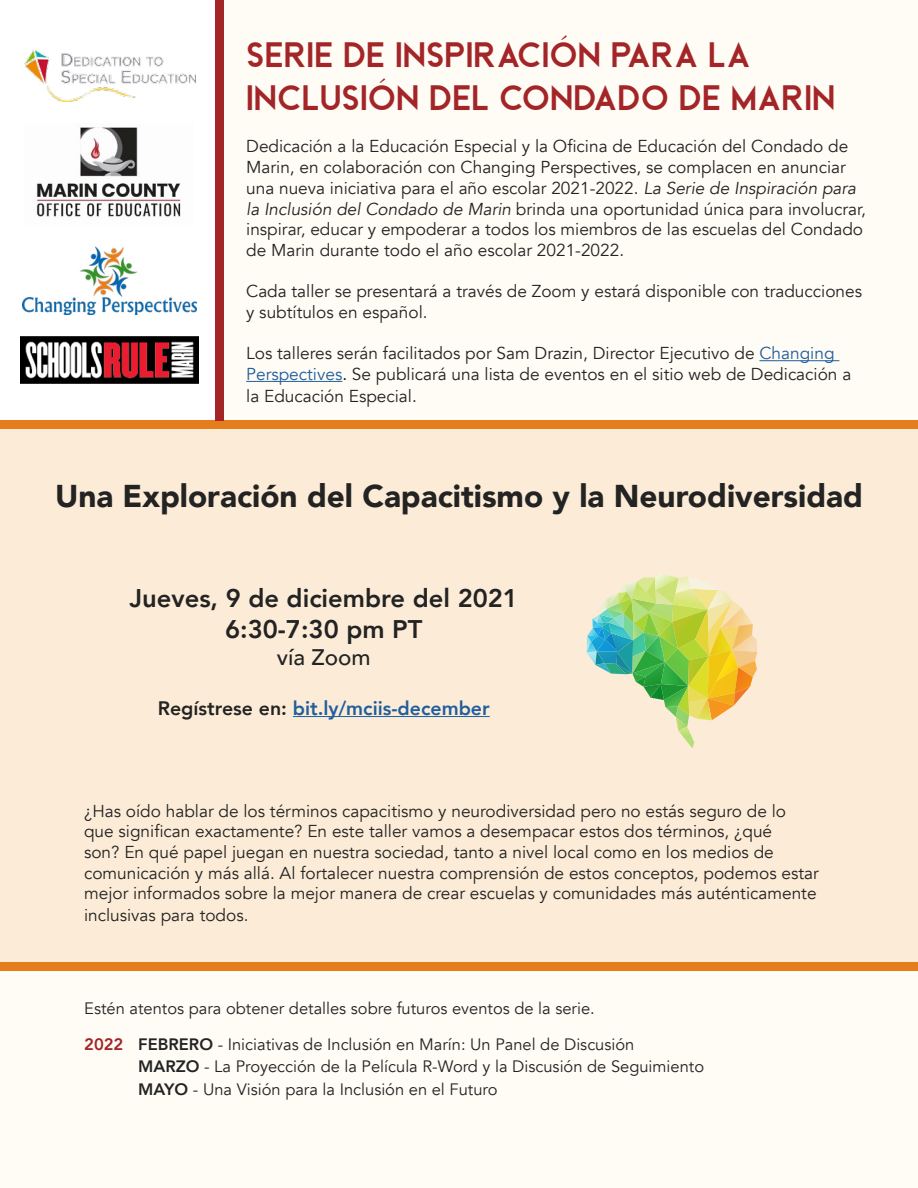
<style>
.page{position:relative;width:918px;height:1188px;background:#fff}
.page>*{position:absolute;margin:0;border:0;box-sizing:border-box;transform-origin:0 0}
.t1{font:36px/43.2px "Beckman Free";color:#a32528}
.t2{font:900 31.5px "Avenir";color:#232323}
.t3{font:800 25.5px/30.6px "Avenir";color:#232323;text-align:center}
.t4{font:500 22.5px "Avenir";color:#232323}
.t5{font:800 19.5px "Avenir";color:#215e9e}
.t6{font:17.25px/20.7px "Avenir";color:#232323}
.t7{font:16.5px/36px "Avenir";color:#232323}
.s1{font-style:italic}
.s2{color:#215e9e}
.s3{color:#000}
.s4{color:#232323}
.s5{font-weight:800;color:#a32528}
.s6{font-weight:800}
</style>
<div class="page">
<div style="left:0;top:971px;width:918px;height:217px;background:#fefcf5"></div>
<div style="left:219px;top:0;width:699px;height:425px;background:#fefcf5"></div>
<div style="left:0;top:424px;width:918px;height:538px;background:#fcecd7"></div>
<hr style="left:759px;top:360px;width:80px;height:1px;background:#215e9e">
<hr style="left:246px;top:381px;width:96px;height:1px;background:#215e9e">
<img style="left:24px;top:50px;width:171px;height:51px">
<img style="left:36px;top:127px;width:145px;height:90px">
<img style="left:21px;top:336px;width:178px;height:48px">
<img style="left:23px;top:246px;width:174px;height:68px">
<div style="left:0;top:420px;width:918px;height:9px;background:#e67d1c"></div>
<div style="left:215px;top:0;width:9px;height:420px;background:#a32528"></div>
<hr style="left:293px;top:716px;width:197px;height:1px;background:#215e9e">
<div style="left:0;top:962px;width:918px;height:9px;background:#e67d1c"></div>
<img style="left:587px;top:574px;width:170px;height:174px">
<h1 class="t1" style="left:246px;top:33px;width:591px">SERIE DE INSPIRACIÓN PARA LA<br>INCLUSIÓN DEL CONDADO DE MARIN</h1>
<p class="t6" style="left:246px;top:136px;width:621px">Dedicación a la Educación Especial y la Oficina de Educación del Condado de Marin, en colaboración con Changing Perspectives, se complacen en anunciar una nueva iniciativa para el año escolar 2021-2022. <span class="s1">La Serie de Inspiración para la Inclusión del Condado de Marin</span> brinda una oportunidad única para involucrar, inspirar, educar y empoderar a todos los miembros de las escuelas del Condado de Marin durante todo el año escolar 2021-2022.</p>
<p class="t6" style="left:246px;top:281px;width:617px">Cada taller se presentará a través de Zoom y estará disponible con traducciones y subtítulos en español.</p>
<p class="t6" style="left:246px;top:343px;width:607px;line-height:21.1px">Los talleres serán facilitados por Sam Drazin, Director Ejecutivo de <span class="s2">Changing<br>Perspectives</span><span class="s3">.</span> Se publicará una lista de eventos en el sitio web de Dedicación a la Educación Especial.</p>
<h2 class="t2" style="left:55px;top:469px;width:810px">Una Exploración del Capacitismo y la Neurodiversidad</h2>
<h3 class="t3" style="left:129px;top:583px;width:390px">Jueves, 9 de diciembre del 2021<br>6:30-7:30 pm PT</h3>
<h3 class="t4" style="left:277px;top:637px;width:95px">vía Zoom</h3>
<p class="t5" style="left:158px;top:693px;width:333px"><span class="s4">Regístrese en:</span> bit.ly/mciis-december</p>
<p class="t6" style="left:84px;top:801px;width:736px">¿Has oído hablar de los términos capacitismo y neurodiversidad pero no estás seguro de lo que significan exactamente? En este taller vamos a desempacar estos dos términos, ¿qué<br>son? En qué papel juegan en nuestra sociedad, tanto a nivel local como en los medios de comunicación y más allá. Al fortalecer nuestra comprensión de estos conceptos, podemos estar mejor informados sobre la mejor manera de crear escuelas y comunidades más auténticamente inclusivas para todos.</p>
<p class="t7" style="left:84px;top:990px;width:552px">Estén atentos para obtener detalles sobre futuros eventos de la serie.<br><span class="s5">2022</span> <span class="s6">FEBRERO</span> - Iniciativas de Inclusión en Marín: Un Panel de Discusión</p>
<p class="t7" style="left:138px;top:1056px;width:567px;line-height:22.5px"><span class="s6">MARZO</span> - La Proyección de la Película R-Word y la Discusión de Seguimiento<br><span class="s6">MAYO</span> - Una Visión para la Inclusión en el Futuro</p>
</div>
